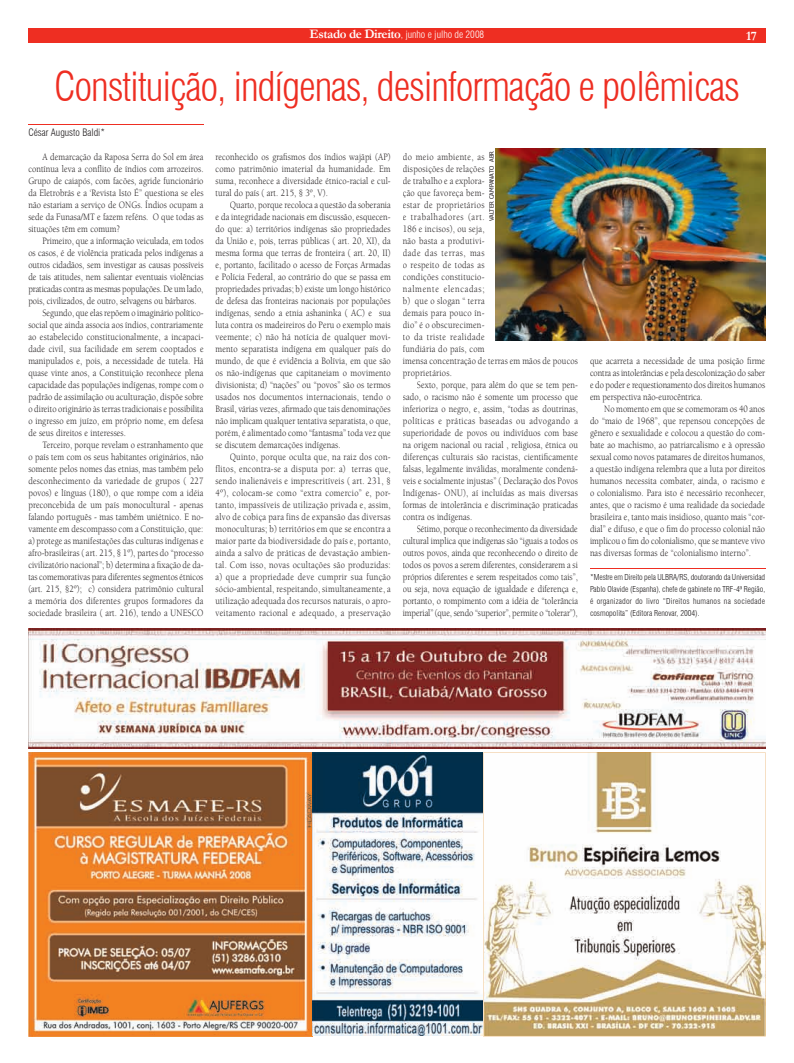
<style>
.page{position:relative;width:794px;height:1063px;background:#fff}
.page>*{position:absolute;margin:0;border:0;box-sizing:border-box;transform-origin:0 0}
.t1{font:300 condensed 40px "Swiss 721 BT";letter-spacing:-.03em;color:#ee2e22}
.t2{font:700 13px "Garamond";color:#fff}
.t3{font:10px/12px "Berkeley";letter-spacing:.01em;color:#231f20;text-align:justify;scale:.85 1}
.t4{font:10px/12px "Berkeley";letter-spacing:.03em;color:#231f20;scale:.85 1}
.t5{font:10px "Berkeley";letter-spacing:-.01em;color:#231f20;scale:.85 1}
.t6{font:300 condensed 10px "Swiss 721 BT";color:#fff}
.t7{font:300 condensed 10px "Swiss 721 BT";color:#231f20}
.t8{font:300 condensed 8px/12px "Swiss 721 BT";color:#231f20;text-align:justify}
.t9{font:6px "Tahoma";letter-spacing:-.01em;color:#231f20}
.s1{font-family:"Garamond";font-weight:700;font-stretch:normal;font-size:13px}
</style>
<div class="page">
<div style="left:28px;top:28px;width:737px;height:15px;background:#ee2e22"></div>
<hr style="left:590px;top:568px;width:175px;height:1px;background:#ee2e22">
<hr style="left:28px;top:125px;width:175px;height:1px;background:#ee2e22">
<img style="left:28px;top:628px;width:737px;height:120px">
<img style="left:28px;top:753px;width:454px;height:283px">
<img style="left:495px;top:148px;width:270px;height:192px">
<svg style="left:483px;top:753px;width:282px;height:283px"></svg>
<p class="t6" style="left:310px;top:29px;width:176px"><span class="s1">Estado de Direito</span>, junho e julho de 2008</p>
<h2 class="t2" style="left:746px;top:27px;width:12px">17</h2>
<h1 class="t1" style="left:54px;top:63px;width:687px">Constituição, indígenas, desinformação e polêmicas</h1>
<p class="t7" style="left:28px;top:127px;width:78px">César Augusto Baldi*</p>
<p class="t9" style="left:487px;top:221px;width:72px;rotate:-90deg">VALTER CAMPANATO ABR</p>
<p class="t3" style="left:215px;top:151px;width:208px">reconhecido os grafismos dos índios wajãpi (AP) como patrimônio imaterial da humanidade. Em suma, reconhece a diversidade étnico-racial e cul&shy;tural do país ( art. 215, § 3º, V).</p>
<p class="t3" style="left:215px;top:199px;width:208px;text-indent:14px">Quarto, porque recoloca a questão da soberania e da integridade nacionais em discussão, esquecen&shy;do que: a) territórios indígenas são propriedades da União e, pois, terras públicas ( art. 20, XI), da mesma forma que terras de fronteira ( art. 20, II) e, portanto, facilitado o acesso de Forças Armadas e Polícia Federal, ao contrário do que se passa em propriedades privadas; b) existe um longo histórico de defesa das fronteiras nacionais por populações indígenas, sendo a etnia ashaninka ( AC) e sua luta contra os madeireiros do Peru o exemplo mais veemente; c) não há notícia de qualquer movi&shy;mento separatista indígena em qualquer país do mundo, de que é evidência a Bolívia, em que são os não-indígenas que capitaneiam o movimento divisionista; d) “nações” ou “povos” são os termos usados nos documentos internacionais, tendo o Brasil, várias vezes, afirmado que tais denominações não implicam qualquer tentativa separatista, o que, porém, é alimentado como “fantasma” toda vez que se discutem demarcações indígenas.</p>
<p class="t3" style="left:215px;top:451px;width:208px;text-indent:14px">Quinto, porque oculta que, na raiz dos con&shy;flitos, encontra-se a disputa por: a) terras que, sendo inalienáveis e imprescritíveis ( art. 231, § 4º), colocam-se como “extra comercio” e, por&shy;tanto, impassíveis de utilização privada e, assim, alvo de cobiça para fins de expansão das diversas monoculturas; b) territórios em que se encontra a maior parte da biodiversidade do país e, portanto, ainda a salvo de práticas de devastação ambien&shy;tal. Com isso, novas ocultações são produzidas: a) que a propriedade deve cumprir sua função sócio-ambiental, respeitando, simultaneamente, a utilização adequada dos recursos naturais, o apro&shy;veitamento racional e adequado, a preservação</p>
<p class="t3" style="left:28px;top:151px;width:208px;text-indent:14px">A demarcação da Raposa Serra do Sol em área contínua leva a conflito de índios com arrozeiros.<br>Grupo de caiapós, com facões, agride funcionário da Eletrobrás e a ‘Revista Isto É” questiona se eles não estariam a serviço de ONGs. Índios ocupam a sede da Funasa/MT e fazem reféns. O que todas as situações têm em comum?</p>
<p class="t3" style="left:43px;top:235px;width:191px">Primeiro, que a informação veiculada, em todos</p>
<p class="t3" style="left:28px;top:247px;width:208px">os casos, é de violência praticada pelos indígenas a</p>
<p class="t3" style="left:28px;top:259px;width:208px">outros cidadãos, sem investigar as causas possíveis</p>
<p class="t3" style="left:28px;top:271px;width:208px">de tais atitudes, nem salientar eventuais violências</p>
<p class="t5" style="left:28px;top:284px;width:207px">praticadas contra as mesmas populações. De um lado,</p>
<p class="t3" style="left:28px;top:295px;width:199px">pois, civilizados, de outro, selvagens ou bárbaros.</p>
<p class="t3" style="left:43px;top:307px;width:191px">Segundo, que elas repõem o imaginário político-</p>
<p class="t3" style="left:28px;top:319px;width:208px">social que ainda associa aos índios, contrariamente</p>
<p class="t3" style="left:28px;top:331px;width:208px">ao estabelecido constitucionalmente, a incapaci-</p>
<p class="t3" style="left:28px;top:343px;width:208px">dade civil, sua facilidade em serem cooptados e</p>
<p class="t3" style="left:28px;top:355px;width:208px">manipulados e, pois, a necessidade de tutela. Há</p>
<p class="t3" style="left:28px;top:367px;width:208px">quase vinte anos, a Constituição reconhece plena</p>
<p class="t3" style="left:28px;top:379px;width:208px">capacidade das populações indígenas, rompe com o</p>
<p class="t3" style="left:28px;top:391px;width:208px">padrão de assimilação ou aculturação, dispõe sobre</p>
<p class="t3" style="left:28px;top:403px;width:207px">o direito originário às terras tradicionais e possibilita</p>
<p class="t3" style="left:28px;top:415px;width:208px">o ingresso em juízo, em próprio nome, em defesa</p>
<p class="t3" style="left:28px;top:427px;width:116px">de seus direitos e interesses.</p>
<p class="t3" style="left:43px;top:439px;width:191px">Terceiro, porque revelam o estranhamento que</p>
<p class="t3" style="left:28px;top:451px;width:208px">o país tem com os seus habitantes originários, não</p>
<p class="t3" style="left:28px;top:463px;width:208px">somente pelos nomes das etnias, mas também pelo</p>
<p class="t3" style="left:28px;top:475px;width:208px">desconhecimento da variedade de grupos ( 227</p>
<p class="t3" style="left:28px;top:487px;width:208px">povos) e línguas (180), o que rompe com a idéia</p>
<p class="t3" style="left:28px;top:499px;width:207px">preconcebida de um país monocultural - apenas</p>
<p class="t3" style="left:28px;top:511px;width:208px">falando português - mas também uniétnico. E no-</p>
<p class="t3" style="left:28px;top:523px;width:207px">vamente em descompasso com a Constituição, que:</p>
<p class="t3" style="left:28px;top:535px;width:208px">a) protege as manifestações das culturas indígenas e</p>
<p class="t3" style="left:28px;top:547px;width:208px">afro-brasileiras ( art. 215, § 1º), partes do “processo</p>
<p class="t3" style="left:28px;top:559px;width:208px">civilizatório nacional”; b) determina a fixação de da-</p>
<p class="t3" style="left:28px;top:571px;width:207px">tas comemorativas para diferentes segmentos étnicos</p>
<p class="t3" style="left:28px;top:583px;width:208px">(art. 215, §2º); c) considera patrimônio cultural</p>
<p class="t3" style="left:28px;top:595px;width:208px">a memória dos diferentes grupos formadores da</p>
<p class="t3" style="left:28px;top:607px;width:208px">sociedade brasileira ( art. 216), tendo a UNESCO</p>
<p class="t4" style="left:403px;top:151px;width:208px">do meio ambiente, as<br>disposições de relações<br>de trabalho e a explora-<br>ção que favoreça bem-<br>estar de proprietários<br>e trabalhadores (art.<br>186 e incisos), ou seja,<br>não basta a produtivi-<br>dade das terras, mas<br>o respeito de todas as<br>condições constitucio-<br>nalmente elencadas;<br>b) que o slogan “ terra<br>demais para pouco ín-<br>dio” é o obscurecimen-<br>to da triste realidade<br>fundiária do país, com<br>imensa concentração de terras em mãos de poucos proprietários.</p>
<p class="t3" style="left:403px;top:379px;width:208px;text-indent:14px">Sexto, porque, para além do que se tem pen&shy;sado, o racismo não é somente um processo que inferioriza o negro, e, assim, “todas as doutrinas, políticas e práticas baseadas ou advogando a superioridade de povos ou indivíduos com base na origem nacional ou racial , religiosa, étnica ou diferenças culturais são racistas, cientificamente falsas, legalmente inválidas, moralmente condená&shy;veis e socialmente injustas” ( Declaração dos Povos Indígenas- ONU), aí incluídas as mais diversas formas de intolerância e discriminação praticadas contra os indígenas.</p>
<p class="t3" style="left:403px;top:523px;width:208px;text-indent:14px">Sétimo, porque o reconhecimento da diversidade cultural implica que indígenas são “iguais a todos os outros povos, ainda que reconhecendo o direito de todos os povos a serem diferentes, considerarem a si próprios diferentes e serem respeitados como tais”, ou seja, nova equação de igualdade e diferença e, portanto, o rompimento com a idéia de “tolerância imperial” (que, sendo “superior”, permite o “tolerar”),</p>
<p class="t3" style="left:590px;top:355px;width:208px">que acarreta a necessidade de uma posição firme contra as intolerâncias e pela descolonização do saber e do poder e requestionamento dos direitos humanos em perspectiva não-eurocêntrica.</p>
<p class="t3" style="left:590px;top:403px;width:208px;text-indent:14px">No momento em que se comemoram os 40 anos do “maio de 1968”, que repensou concepções de gênero e sexualidade e colocou a questão do com&shy;bate ao machismo, ao patriarcalismo e à opressão sexual como novos patamares de direitos humanos, a questão indígena relembra que a luta por direitos humanos necessita combater, ainda, o racismo e o colonialismo. Para isto é necessário reconhecer, antes, que o racismo é uma realidade da sociedade brasileira e, tanto mais insidioso, quanto mais “cor&shy;dial” e difuso, e que o fim do processo colonial não implicou o fim do colonialismo, que se manteve vivo nas diversas formas de “colonialismo interno”.</p>
<p class="t8" style="left:590px;top:571px;width:177px">*Mestre em Direito pela ULBRA/RS, doutorando da Universidad Pablo Olavide (Espanha), chefe de gabinete no TRF-4ª Região, é organizador do livro “Direitos humanos na sociedade cosmopolita” (Editora Renovar, 2004).</p>
</div>
